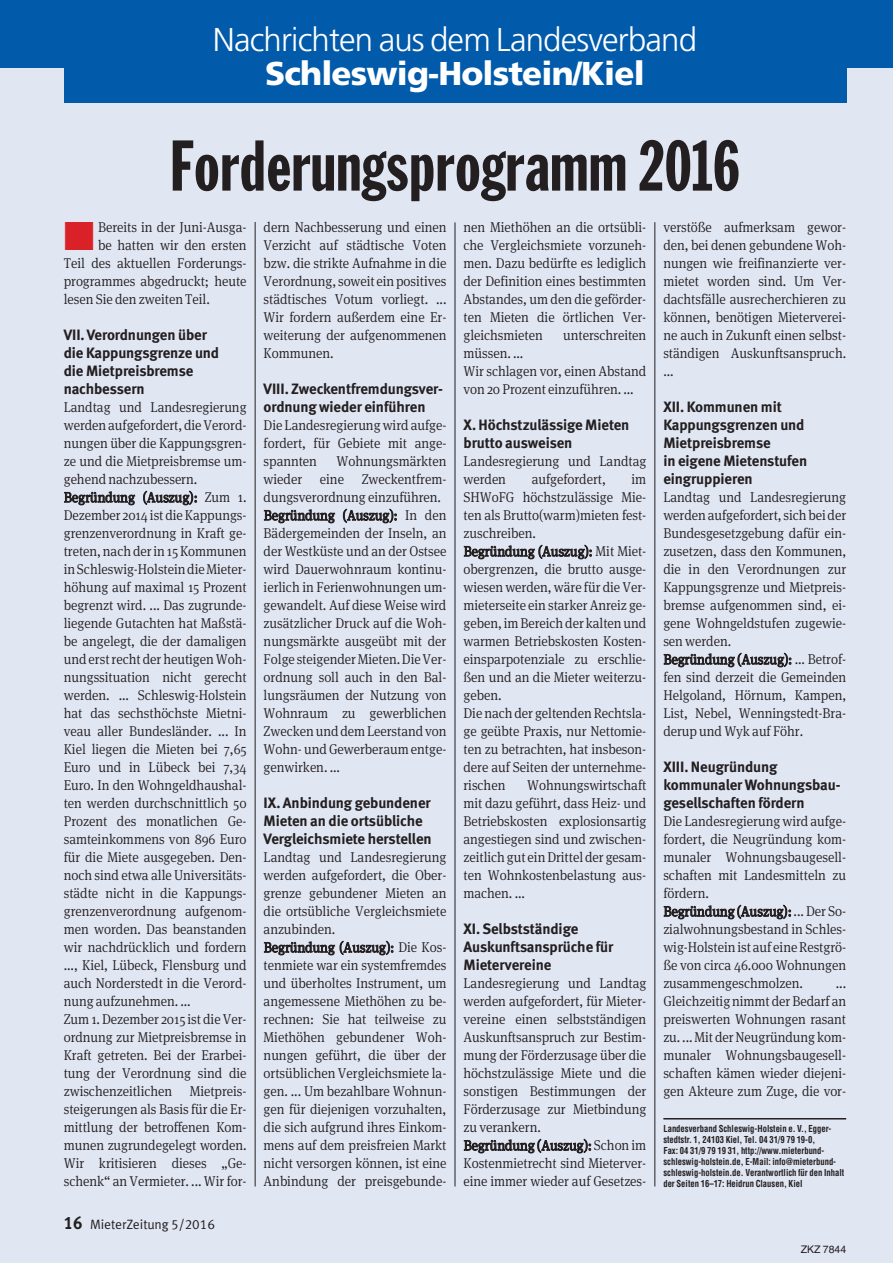
<style>
.page{position:relative;width:893px;height:1263px;background:#e1e6f3}
.page>*{position:absolute;margin:0;border:0;box-sizing:border-box;transform-origin:0 0}
.t1{font:70.5px "Franklin Gothic Extra Cond";letter-spacing:.01em;color:#231f20}
.t2{font:300 33px "Frutiger";letter-spacing:-.025em;color:#fff}
.t3{font:900 33px "Frutiger";letter-spacing:-.025em;color:#fff}
.t4{font:700 15px/18px "VZ Meta LF";letter-spacing:-.005em;color:#231f20}
.t5{font:300 14.25px/18px "Meta Serif OT";letter-spacing:-.005em;color:#231f20;scale:.94 1}
.t6{font:13.5px "VZ Meta LF";color:#231f20}
.t7{font:10.5px "Helvetica";color:#231f20}
.t8{font:700 condensed 9.3px/10.8px "Helvetica";color:#231f20;scale:.92 1}
.s1{color:#db2128}
.s2{font-weight:700;font-size:18px}
</style>
<div class="page">
<hr style="left:255px;top:222px;width:1px;height:964px;background:#231f20">
<hr style="left:455px;top:222px;width:1px;height:964px;background:#231f20">
<hr style="left:655px;top:222px;width:1px;height:964px;background:#231f20">
<div style="left:64px;top:60px;width:782px;height:42px;background:#015aaa"></div>
<div style="left:0;top:0;width:893px;height:67px;background:#015aaa"></div>
<hr style="left:663px;top:1118px;width:183px;height:1px;background:#231f20">
<h2 class="t2" style="left:213px;top:26px;width:486px">Nachrichten aus dem Landesverband</h2>
<h2 class="t3" style="left:265px;top:60px;width:381px">Schleswig-Holstein/Kiel</h2>
<h1 class="t1" style="left:170px;top:140px;width:572px">Forderungsprogramm 2016</h1>
<p class="t5" style="left:64px;top:219px;width:196px"><span class="s1">■</span> Bereits in der Juni-Ausga-</p>
<p class="t5" style="left:98px;top:237px;width:160px">be hatten wir den ersten</p>
<p class="t5" style="left:64px;top:255px;width:196px">Teil des aktuellen Forderungs-</p>
<p class="t5" style="left:64px;top:273px;width:196px">programmes abgedruckt; heute</p>
<p class="t5" style="left:64px;top:291px;width:157px">lesen Sie den zweiten Teil.</p>
<p class="t4" style="left:64px;top:326px;width:157px">VII. Verordnungen über die Kappungsgrenze und die Mietpreisbremse nachbessern</p>
<p class="t5" style="left:64px;top:399px;width:196px">Landtag und Landesregierung werdenaufgefordert,dieVerord&shy;nungen über die Kappungsgren&shy;ze und die Mietpreisbremse um&shy;gehend nachzubessern.<br>Begründung (Auszug): Zum 1.<br>Dezember 2014 istdieKappungs&shy;grenzenverordnung in Kraft ge&shy;treten,nachderin15Kommunen inSchleswig-HolsteindieMieter&shy;höhung auf maximal 15 Prozent begrenzt wird. ... Das zugrunde&shy;liegende Gutachten hat Maßstä&shy;be angelegt, die der damaligen und erst recht der heutigen Woh&shy;nungssituation nicht gerecht werden. ... Schleswig-Holstein hat das sechsthöchste Mietni&shy;veau aller Bundesländer. ... In<br>Kiel liegen die Mieten bei 7,65<br>Euro und in Lübeck bei 7,34<br>Euro. In den Wohngeldhaushal&shy;ten werden durchschnittlich 50<br>Prozent des monatlichen Ge&shy;samteinkommens von 896 Euro für die Miete ausgegeben. Den&shy;noch sind etwa alle Universitäts&shy;städte nicht in die Kappungs&shy;grenzenverordnung aufgenom&shy;men worden. Das beanstanden wir nachdrücklich und fordern ..., Kiel, Lübeck, Flensburg und auch Norderstedt in die Verord&shy;nung aufzunehmen. ...<br>Zum 1. Dezember 2015 ist die Ver&shy;ordnung zur Mietpreisbremse in<br>Kraft getreten. Bei der Erarbei&shy;tung der Verordnung sind die zwischenzeitlichen Mietpreis&shy;steigerungen als Basis für die Er&shy;mittlung der betroffenen Kom&shy;munen zugrundegelegt worden.<br>Wir kritisieren dieses „Ge&shy;schenk“ an Vermieter. ... Wir for-</p>
<p class="t6" style="left:64px;top:1216px;width:153px"><span class="s2">16</span> MieterZeitung 5/2016</p>
<p class="t5" style="left:264px;top:219px;width:196px;text-align:justify">dern Nachbesserung und einen Verzicht auf städtische Voten bzw. die strikte Aufnahme in die Verordnung, soweit einpositives städtisches Votum vorliegt. ...<br>Wir fordern außerdem eine Er&shy;weiterung der aufgenommenen Kommunen.</p>
<p class="t4" style="left:264px;top:380px;width:181px">VIII. Zweckentfremdungsver&shy;ordnung wieder einführen</p>
<p class="t5" style="left:264px;top:417px;width:196px;text-align:justify">Die Landesregierung wird aufge&shy;fordert, für Gebiete mit ange&shy;spannten</p>
<p class="t5" style="left:264px;top:453px;width:196px;text-indent:73px">Wohnungsmärkten wieder eine Zweckentfrem&shy;dungsverordnung einzuführen.<br>Begründung (Auszug): In den<br>Bädergemeinden der Inseln, an der Westküste und an der Ostsee wird Dauerwohnraum kontinu&shy;ierlich in Ferienwohnungen um&shy;gewandelt. Auf diese Weise wird zusätzlicher Druck auf die Woh&shy;nungsmärkte ausgeübt mit der<br>Folge steigenderMieten.DieVer&shy;ordnung soll auch in den Bal&shy;lungsräumen der Nutzung von<br>Wohnraum zu gewerblichen<br>ZweckenunddemLeerstandvon<br>Wohn- und Gewerberaum entge&shy;genwirken. ...</p>
<p class="t4" style="left:264px;top:794px;width:170px">IX. Anbindung gebundener<br>Mieten an die ortsübliche<br>Vergleichsmiete herstellen</p>
<p class="t5" style="left:264px;top:849px;width:196px">Landtag und Landesregierung werden aufgefordert, die Ober&shy;grenze gebundener Mieten an die ortsübliche Vergleichsmiete anzubinden.<br>Begründung (Auszug): Die Kos&shy;tenmiete war ein systemfremdes und überholtes Instrument, um angemessene Miethöhen zu be&shy;rechnen: Sie hat teilweise zu<br>Miethöhen gebundener Woh&shy;nungen geführt, die über der ortsüblichen Vergleichsmiete la&shy;gen. ... Um bezahlbare Wohnun&shy;gen für diejenigen vorzuhalten, die sich aufgrund ihres Einkom&shy;mens auf dem preisfreien Markt nicht versorgen können, ist eine<br>Anbindung der preisgebunde-</p>
<p class="t5" style="left:463px;top:219px;width:196px;text-align:justify">nen Miethöhen an die ortsübli&shy;che Vergleichsmiete vorzuneh&shy;men. Dazu bedürfte es lediglich der Definition eines bestimmten Abstandes, um den die geförder&shy;ten Mieten die örtlichen Ver&shy;gleichsmieten</p>
<p class="t5" style="left:563px;top:327px;width:90px">unterschreiten</p>
<p class="t5" style="left:463px;top:345px;width:196px">müssen. ...<br>Wir schlagen vor, einen Abstand von 20 Prozent einzuführen. ...</p>
<p class="t4" style="left:463px;top:416px;width:167px">X. Höchstzulässige Mieten brutto ausweisen</p>
<p class="t5" style="left:463px;top:453px;width:196px">Landesregierung und Landtag werden</p>
<p class="t5" style="left:532px;top:471px;width:80px">aufgefordert,</p>
<p class="t5" style="left:463px;top:471px;width:196px;text-indent:168px">im<br>SHWoFG höchstzulässige Mie&shy;ten als Brutto(warm)mieten fest&shy;zuschreiben.<br>Begründung (Auszug): Mit Miet&shy;obergrenzen, die brutto ausge&shy;wiesen werden, wäre für die Ver&shy;mieterseite ein starker Anreiz ge&shy;geben,im Bereichder kaltenund warmen Betriebskosten Kosten&shy;einsparpotenziale zu erschlie&shy;ßen und an die Mieter weiterzu&shy;geben.<br>Die nach der geltendenRechtsla&shy;ge geübte Praxis, nur Nettomie&shy;ten zu betrachten, hat insbeson&shy;dere auf Seiten der unternehme&shy;rischen</p>
<p class="t5" style="left:463px;top:777px;width:196px;text-align:justify;text-indent:64px">Wohnungswirtschaft mit dazu geführt, dass Heiz- und Betriebskosten explosionsartig angestiegen sind und zwischen&shy;zeitlichgut einDrittel der gesam&shy;ten Wohnkostenbelastung aus&shy;machen. ...</p>
<p class="t4" style="left:463px;top:920px;width:151px">XI.Selbstständige<br>Auskunftsansprüche für<br>Mietervereine</p>
<p class="t5" style="left:463px;top:975px;width:196px">Landesregierung und Landtag werden aufgefordert, für Mieter&shy;vereine einen selbstständigen<br>Auskunftsanspruch zur Bestim&shy;mung der Förderzusage über die höchstzulässige Miete und die sonstigen Bestimmungen der<br>Förderzusage zur Mietbindung zu verankern.<br>Begründung (Auszug): Schon im<br>Kostenmietrecht sind Mieterver&shy;eine immer wieder auf Gesetzes-</p>
<p class="t5" style="left:663px;top:219px;width:196px;text-align:justify">verstöße aufmerksam gewor&shy;den, bei denen gebundene Woh&shy;nungen wie freifinanzierte ver&shy;mietet worden sind. Um Ver&shy;dachtsfälle ausrecherchieren zu können, benötigen Mieterverei&shy;ne auch in Zukunft einen selbst&shy;ständigen Auskunftsanspruch. ...</p>
<p class="t4" style="left:663px;top:398px;width:145px">XII. Kommunen mit<br>Kappungsgrenzen und<br>Mietpreisbremse<br>in eigene Mietenstufen eingruppieren</p>
<p class="t5" style="left:663px;top:489px;width:196px">Landtag und Landesregierung werdenaufgefordert, sichbeider<br>Bundesgesetzgebung dafür ein&shy;zusetzen, dass den Kommunen, die in den Verordnungen zur<br>Kappungsgrenze und Mietpreis&shy;bremse aufgenommen sind, ei&shy;gene Wohngeldstufen zugewie&shy;sen werden.<br>Begründung (Auszug): ... Betrof&shy;fen sind derzeit die Gemeinden<br>Helgoland, Hörnum, Kampen,<br>List, Nebel, Wenningstedt-Bra&shy;derup und Wyk auf Föhr.</p>
<p class="t4" style="left:663px;top:758px;width:179px">XIII. Neugründung kommunaler Wohnungsbau&shy;gesellschaften fördern</p>
<p class="t5" style="left:663px;top:813px;width:196px">Die Landesregierung wird aufge&shy;fordert, die Neugründung kom&shy;munaler Wohnungsbaugesell&shy;schaften mit Landesmitteln zu fördern.<br>Begründung (Auszug):... Der So&shy;zialwohnungsbestand in Schles&shy;wig-Holsteinist auf eineRestgrö&shy;ße von circa 46.000 Wohnungen zusammengeschmolzen.</p>
<p class="t5" style="left:663px;top:975px;width:196px;text-align:justify;text-indent:173px">...<br>Gleichzeitignimmt derBedarf an preiswerten Wohnungen rasant zu. ... MitderNeugründung kom&shy;munaler Wohnungsbaugesell&shy;schaften kämen wieder diejeni&shy;gen Akteure zum Zuge, die vor-</p>
<p class="t8" style="left:663px;top:1124px;width:198px">Landesverband Schleswig-Holstein e. V., Egger&shy;stedtstr. 1, 24103 Kiel, Tel. 04 31/9 79 19-0,<br>Fax: 04 31/9 79 19 31, http://www.mieterbund&shy;schleswig-holstein.de, E-Mail: info@mieterbund&shy;schleswig-holstein.de. Verantwortlich für den Inhalt der Seiten 16–17: Heidrun Clausen, Kiel</p>
<p class="t7" style="left:801px;top:1243px;width:47px">ZKZ 7844</p>
</div>
